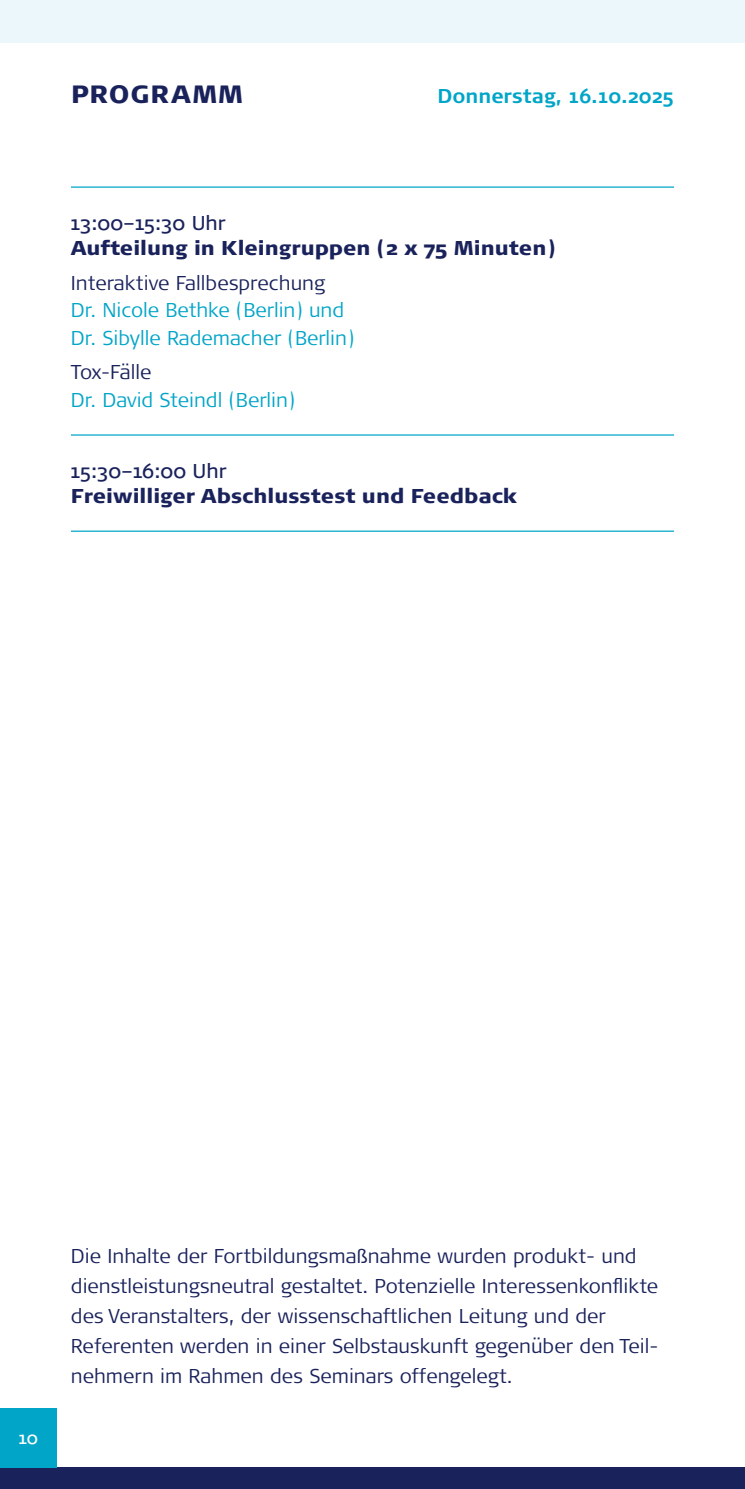
<style>
.page{position:relative;width:745px;height:1489px;background:#fff}
.page>*{position:absolute;margin:0;border:0;box-sizing:border-box;transform-origin:0 0}
.t1{font:900 25px "Signa Pro";letter-spacing:.04em;color:#1a225c}
.t2{font:300 20px/30px "Signa Pro";color:#1a225c}
.t3{font:300 20px/27.5px "Signa Pro";color:#00a5c8}
.t4{font:900 20px "Signa Pro";color:#1a225c}
.t5{font:20px "Signa Pro";color:#1a225c}
.t6{font:700 20px "Signa Pro";color:#00a5c8}
.t7{font:17.5px "Signa Pro";color:#fff}
</style>
<div class="page">
<div style="left:0;top:1467px;width:744px;height:21px;background:#1a225c"></div>
<div style="left:0;top:0;width:744px;height:43px;background:#ecf7fb"></div>
<div style="left:0;top:1407px;width:57px;height:60px;background:#00a5c8"></div>
<hr style="left:71px;top:186px;width:602px;height:2px;background:#00a5c8">
<hr style="left:71px;top:434px;width:602px;height:1px;background:#00a5c8">
<hr style="left:71px;top:530px;width:602px;height:2px;background:#00a5c8">
<p class="t1" style="left:71px;top:77px;width:173px">PROGRAMM</p>
<p class="t6" style="left:437px;top:82px;width:238px">Donnerstag, 16.10.2025</p>
<p class="t5" style="left:71px;top:209px;width:156px">13:00–15:30 Uhr</p>
<p class="t4" style="left:71px;top:234px;width:485px">Aufteilung in Kleingruppen (2 x 75 Minuten)</p>
<p class="t2" style="left:71px;top:266px;width:255px">Interaktive Fallbesprechung</p>
<p class="t3" style="left:71px;top:295px;width:285px">Dr. Nicole Bethke (Berlin) und<br>Dr. Sibylle Rademacher (Berlin)</p>
<p class="t2" style="left:71px;top:356px;width:82px">Tox-Fälle</p>
<p class="t3" style="left:71px;top:385px;width:225px">Dr. David Steindl (Berlin)</p>
<p class="t5" style="left:71px;top:457px;width:157px">15:30–16:00 Uhr</p>
<p class="t4" style="left:71px;top:482px;width:447px">Freiwilliger Abschlusstest und Feedback</p>
<p class="t7" style="left:19px;top:1425px;width:21px">10</p>
<p class="t2" style="left:71px;top:1239px;width:588px">Die Inhalte der Fortbildungsmaßnahme wurden produkt- und dienstleistungsneutral gestaltet. Potenzielle Interessenkonflikte des Veranstalters, der wissenschaftlichen Leitung und der Referenten werden in einer Selbstauskunft gegenüber den Teil&shy;nehmern im Rahmen des Seminars offengelegt.</p>
</div>
